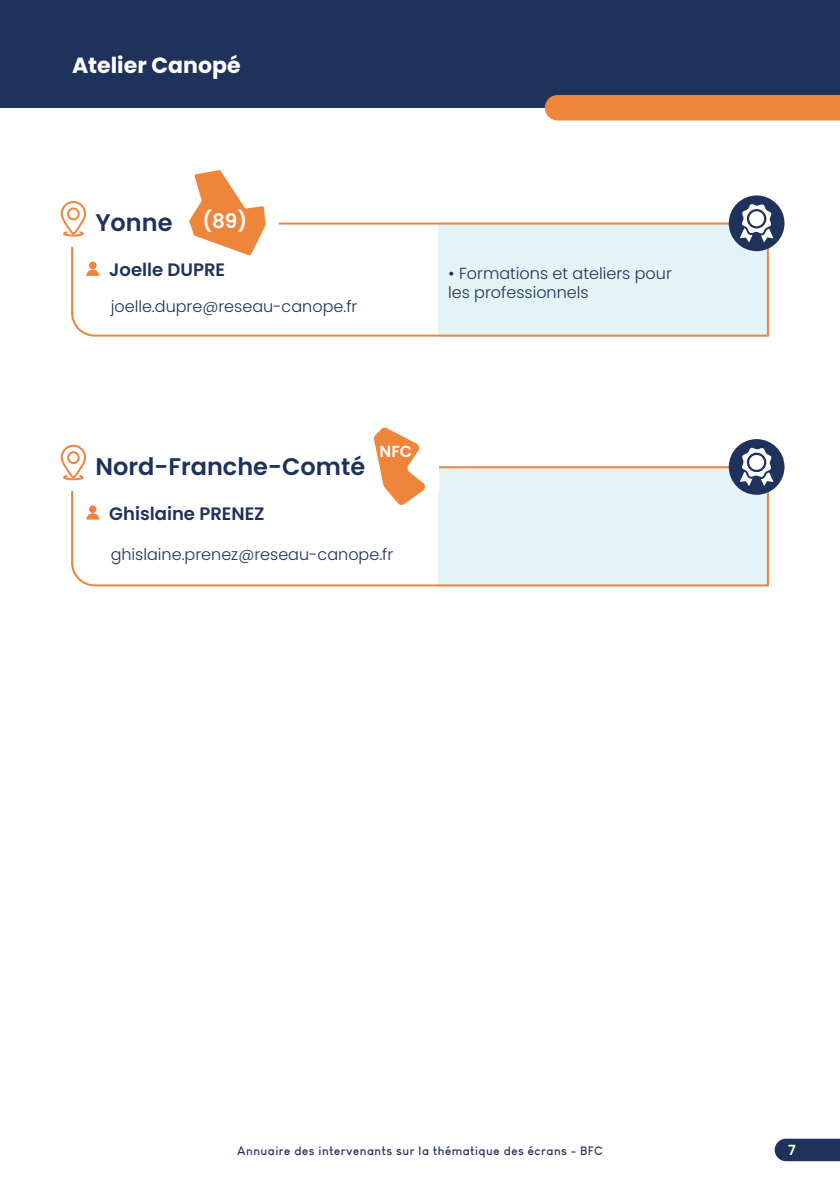
<style>
.page{position:relative;width:840px;height:1191px;background:#fff}
.page>*{position:absolute;margin:0;border:0;box-sizing:border-box;transform-origin:0 0}
.t1{font:600 24px "Poppins";color:#1e325b}
.t2{font:700 22px "Poppins";color:#fff}
.t3{font:600 20px "Poppins";color:#fff}
.t4{font:600 18px "Poppins";color:#1e325b}
.t5{font:300 16px/19.2px "Poppins";color:#1e325b}
.t6{font:600 16px "Poppins";color:#fff}
.t7{font:600 14px "Poppins";color:#fff}
.t8{font:700 12px "Louis George Cafe";letter-spacing:.04em;color:#1e325b}
.s1{font-weight:400}
</style>
<div class="page">
<svg style="left:774px;top:1138px;width:65px;height:23px"></svg>
<svg style="left:71px;top:466px;width:698px;height:121px"></svg>
<div style="left:51px;top:450px;width:387px;height:40px;background:#fff"></div>
<svg style="left:60px;top:444px;width:27px;height:37px"></svg>
<div style="left:89px;top:505px;width:8px;height:8px;background:#ef853b;border-radius:50%"></div>
<svg style="left:86px;top:513px;width:13px;height:6px"></svg>
<svg style="left:373px;top:427px;width:52px;height:78px"></svg>
<svg style="left:71px;top:222px;width:698px;height:115px"></svg>
<div style="left:51px;top:206px;width:227px;height:41px;background:#fff"></div>
<svg style="left:60px;top:201px;width:27px;height:36px"></svg>
<div style="left:89px;top:262px;width:8px;height:7px;background:#ef853b;border-radius:50%"></div>
<svg style="left:86px;top:269px;width:13px;height:7px"></svg>
<svg style="left:189px;top:170px;width:76px;height:86px"></svg>
<div style="left:728px;top:195px;width:56px;height:56px;background:#1e325b;border-radius:50%"></div>
<svg style="left:740px;top:204px;width:33px;height:38px"></svg>
<div style="left:748px;top:211px;width:15px;height:15px;background:#fff;border-radius:50%"></div>
<div style="left:0;top:0;width:839px;height:108px;background:#1e325b"></div>
<div style="left:544px;top:95px;width:295px;height:25px;background:#ef853b"></div>
<div style="left:728px;top:439px;width:56px;height:56px;background:#1e325b;border-radius:50%"></div>
<svg style="left:739px;top:447px;width:34px;height:39px"></svg>
<div style="left:748px;top:455px;width:15px;height:15px;background:#fff;border-radius:50%"></div>
<h2 class="t2" style="left:72px;top:53px;width:170px">Atelier Canopé</h2>
<p class="t3" style="left:202px;top:209px;width:46px">(89)</p>
<h1 class="t1" style="left:95px;top:209px;width:79px">Yonne</h1>
<p class="t4" style="left:109px;top:260px;width:117px">Joelle DUPRE</p>
<p class="t5" style="left:111px;top:297px;width:248px">joelle.dupre@reseau-canope.fr</p>
<p class="t5" style="left:448px;top:263px;width:225px"><span class="s1">•</span> Formations et ateliers pour les professionnels</p>
<p class="t6" style="left:379px;top:442px;width:34px">NFC</p>
<h1 class="t1" style="left:95px;top:452px;width:271px">Nord-Franche-Comté</h1>
<p class="t4" style="left:109px;top:503px;width:157px">Ghislaine PRENEZ</p>
<p class="t5" style="left:111px;top:545px;width:284px">ghislaine.prenez@reseau-canope.fr</p>
<p class="t8" style="left:237px;top:1142px;width:367px">Annuaire des intervenants sur la thématique des écrans - BFC</p>
<p class="t7" style="left:787px;top:1141px;width:9px">7</p>
</div>
